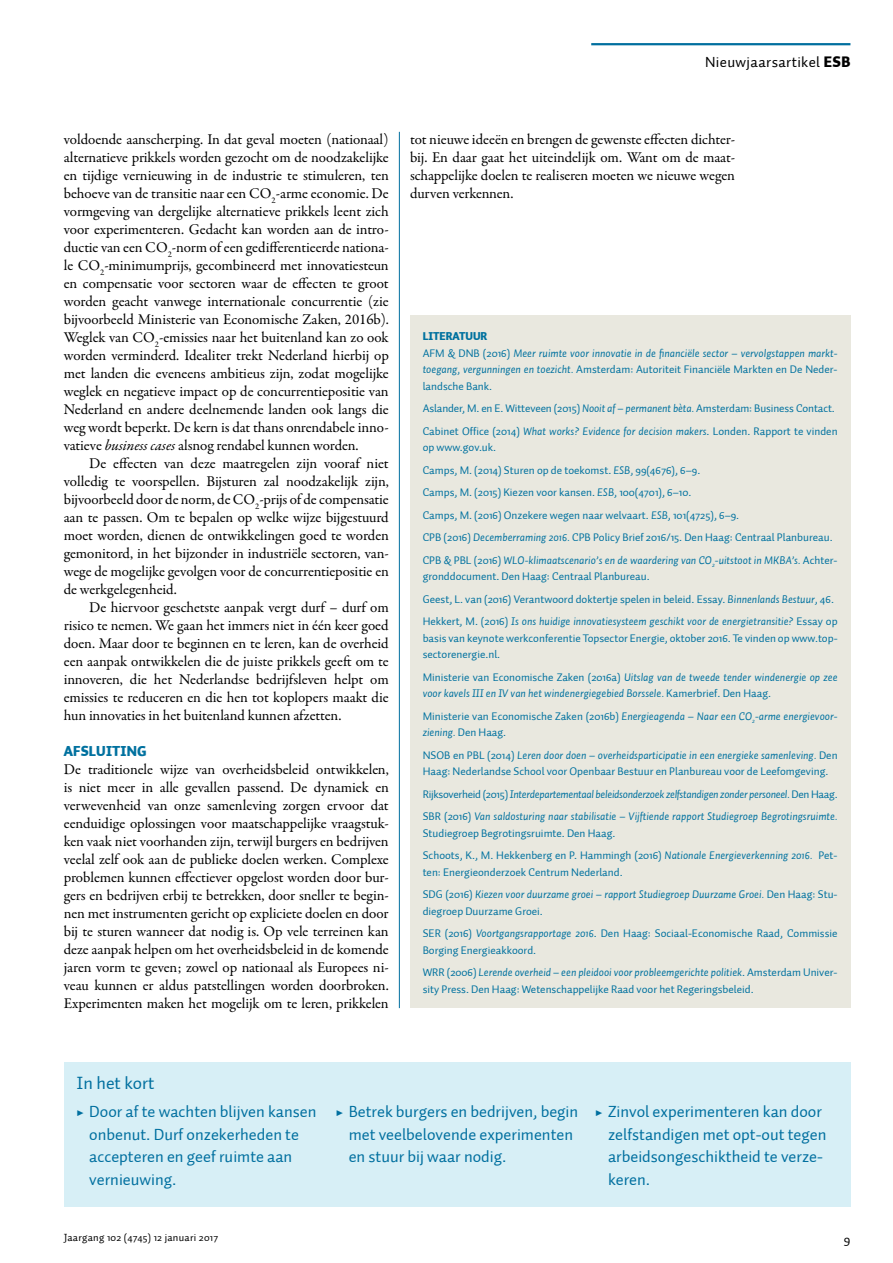
<style>
.page{position:relative;width:893px;height:1263px;background:#fff}
.page>*{position:absolute;margin:0;border:0;box-sizing:border-box;transform-origin:0 0}
.t1{font:18px "Auto 1";color:#006f9f}
.t2{font:16.5px/22.5px "Auto 1";color:#006f9f}
.t3{font:15px/18px "Garamond Premr Pro";letter-spacing:-.01em;color:#000;text-align:justify}
.t4{font:15px "Auto 1";letter-spacing:.025em;color:#000}
.t5{font:900 14.25px "Auto 1";letter-spacing:.01em;color:#00719f}
.t6{font:13.5px "Auto 1";color:#000}
.t7{font:11.25px/22.5px "Auto 1";color:#00719f}
.t8{font:italic 11.25px/16.5px "Auto 1";color:#00719f}
.t9{font:10.5px "Auto 1";letter-spacing:.025em;color:#000}
.s1{font-weight:900}
.s2{font-style:italic}
.s3{font-weight:900;font-style:normal}
.s4{font-style:normal}
.s5{font-family:"Garamond Premr Pro";font-weight:700}
</style>
<div class="page">
<hr style="left:591px;top:43px;width:259px;height:2px;background:#006f9f">
<div style="left:64px;top:1062px;width:786px;height:144px;background:#d7eff6"></div>
<div style="left:410px;top:316px;width:440px;height:692px;background:#e9e8df"></div>
<hr style="left:399px;top:132px;width:1px;height:876px;background:#006f9f">
<p class="t4" style="left:705px;top:53px;width:147px">Nieuwjaarsartikel <span class="s1">ESB</span></p>
<p class="t3" style="left:64px;top:131px;width:327px">voldoende aanscherping. In dat geval moeten (nationaal) alternatieve prikkels worden gezocht om de noodzakelijke en tijdige vernieuwing in de industrie te stimuleren, ten behoeve van de transitie naar een CO<sub>2</sub>-arme economie. De vormgeving van dergelijke alternatieve prikkels leent zich voor experimenteren. Gedacht kan worden aan de intro&shy;ductie van een CO<sub>2</sub>-norm of een gedifferentieerde nationa&shy;le CO<sub>2</sub>-minimumprijs, gecombineerd met innovatiesteun en compensatie voor sectoren waar de effecten te groot worden geacht vanwege internationale concurrentie (zie bijvoorbeeld Ministerie van Economische Zaken, 2016b).<br>Weglek van CO<sub>2</sub>-emissies naar het buitenland kan zo ook worden verminderd. Idealiter trekt Nederland hierbij op met landen die eveneens ambitieus zijn, zodat mogelijke weglek en negatieve impact op de concurrentiepositie van Nederland en andere deelnemende landen ook langs die weg wordt beperkt. De kern is dat thans onrendabele inno&shy;vatieve <span class="s2">business cases</span> alsnog rendabel kunnen worden.</p>
<p class="t3" style="left:64px;top:455px;width:327px;text-indent:26px">De effecten van deze maatregelen zijn vooraf niet volledig te voorspellen. Bijsturen zal noodzakelijk zijn, bijvoorbeeld door de norm, de CO<sub>2</sub>-prijs of de compensatie aan te passen. Om te bepalen op welke wijze bijgestuurd moet worden, dienen de ontwikkelingen goed te worden gemonitord, in het bijzonder in industriële sectoren, van&shy;wege de mogelijke gevolgen voor de concurrentiepositie en de werkgelegenheid.</p>
<p class="t3" style="left:64px;top:599px;width:327px;text-indent:26px">De hiervoor geschetste aanpak vergt durf – durf om risico te nemen. We gaan het immers niet in één keer goed doen. Maar door te beginnen en te leren, kan de overheid een aanpak ontwikkelen die de juiste prikkels geeft om te innoveren, die het Nederlandse bedrijfsleven helpt om emissies te reduceren en die hen tot koplopers maakt die hun innovaties in het buitenland kunnen afzetten.</p>
<p class="t5" style="left:64px;top:742px;width:84px">AFSLUITING</p>
<p class="t3" style="left:64px;top:761px;width:327px">De traditionele wijze van overheidsbeleid ontwikkelen, is niet meer in alle gevallen passend. De dynamiek en verwevenheid van onze samenleving zorgen ervoor dat eenduidige oplossingen voor maatschappelijke vraagstuk&shy;ken vaak niet voorhanden zijn, terwijl burgers en bedrijven veelal zelf ook aan de publieke doelen werken. Complexe problemen kunnen effectiever opgelost worden door bur&shy;gers en bedrijven erbij te betrekken, door sneller te begin&shy;nen met instrumenten gericht op expliciete doelen en door bij te sturen wanneer dat nodig is. Op vele terreinen kan deze aanpak helpen om het overheidsbeleid in de komende jaren vorm te geven; zowel op nationaal als Europees ni&shy;veau kunnen er aldus patstellingen worden doorbroken.<br>Experimenten maken het mogelijk om te leren, prikkelen</p>
<p class="t3" style="left:410px;top:131px;width:326px">tot nieuwe ideeën en brengen de gewenste effecten dichter&shy;bij. En daar gaat het uiteindelijk om. Want om de maat&shy;schappelijke doelen te realiseren moeten we nieuwe wegen durven verkennen.</p>
<p class="t8" style="left:423px;top:328px;width:416px"><span class="s3">LITERATUUR<br></span><span class="s4">AFM &amp; DNB (2016)</span> Meer ruimte voor innovatie in de financiële sector – vervolgstappen markt&shy;toegang, vergunningen en toezicht. <span class="s4">Amsterdam: Autoriteit Financiële Markten en De Neder&shy;landsche Bank.</span></p>
<p class="t7" style="left:423px;top:397px;width:416px">Aslander, M. en E. Witteveen (2015) <span class="s2">Nooit af – permanent bèta.</span> Amsterdam: Business Contact.<br>Cabinet Office (2014) <span class="s2">What works? Evidence for decision makers</span>. Londen. Rapport te vinden</p>
<p class="t7" style="left:423px;top:436px;width:416px">op www.gov.uk.<br>Camps, M. (2014) Sturen op de toekomst. <span class="s2">ESB</span>, 99(4676), 6–9.<br>Camps, M. (2015) Kiezen voor kansen. <span class="s2">ESB</span>, 100(4701), 6–10.<br>Camps, M. (2016) Onzekere wegen naar welvaart. <span class="s2">ESB</span>, 101(4725), 6–9.<br>CPB (2016) <span class="s2">Decemberraming 2016.</span> CPB Policy Brief 2016/15. Den Haag: Centraal Planbureau.<br>CPB &amp; PBL (2016) <span class="s2">WLO-klimaatscenario’s en de waardering van CO</span><sub>2</sub><span class="s2">-uitstoot in MKBA’s.</span> Achter-</p>
<p class="t7" style="left:423px;top:565px;width:416px">gronddocument. Den Haag: Centraal Planbureau.<br>Geest, L. van (2016) Verantwoord doktertje spelen in beleid. Essay. <span class="s2">Binnenlands Bestuur</span>, 46.<br>Hekkert, M. (2016) <span class="s2">Is ons huidige innovatiesysteem geschikt voor de energietransitie?</span> Essay op</p>
<p class="t7" style="left:423px;top:630px;width:416px;line-height:16.5px">basis van keynote werkconferentie Topsector Energie, oktober 2016. Te vinden op www.top&shy;sectorenergie.nl.</p>
<p class="t8" style="left:423px;top:668px;width:416px"><span class="s4">Ministerie van Economische Zaken (2016a)</span> Uitslag van de tweede tender windenergie op zee voor kavels III en IV van het windenergiegebied Borssele. <span class="s4">Kamerbrief. Den Haag.</span></p>
<p class="t8" style="left:423px;top:707px;width:416px"><span class="s4">Ministerie van Economische Zaken (2016b)</span> Energieagenda – Naar een CO<sub>2</sub>-arme energievoor&shy;ziening. <span class="s4">Den Haag.</span></p>
<p class="t7" style="left:423px;top:747px;width:416px;line-height:16.5px">NSOB en PBL (2014) <span class="s2">Leren door doen – overheidsparticipatie in een energieke samenleving.</span> Den<br>Haag: Nederlandse School voor Openbaar Bestuur en Planbureau voor de Leefomgeving.</p>
<p class="t8" style="left:423px;top:782px;width:416px;line-height:22.5px"><span class="s4">Rijksoverheid (2015)</span> Interdepartementaal beleidsonderzoek zelfstandigen zonder personeel. <span class="s4">Den Haag.<br>SBR (2016)</span> Van saldosturing naar stabilisatie – Vijftiende rapport Studiegroep Begrotingsruimte.</p>
<p class="t7" style="left:423px;top:822px;width:416px">Studiegroep Begrotingsruimte. Den Haag.<br>Schoots, K., M. Hekkenberg en P. Hammingh (2016) <span class="s2">Nationale Energieverkenning 2016.</span> Pet-</p>
<p class="t7" style="left:423px;top:861px;width:416px">ten: Energieonderzoek Centrum Nederland.<br>SDG (2016) <span class="s2">Kiezen voor duurzame groei – rapport Studiegroep Duurzame Groei.</span> Den Haag: Stu-</p>
<p class="t7" style="left:423px;top:900px;width:416px">diegroep Duurzame Groei.<br>SER (2016) <span class="s2">Voortgangsrapportage 2016</span>. Den Haag: Sociaal-Economische Raad, Commissie</p>
<p class="t8" style="left:423px;top:938px;width:416px;line-height:22.5px"><span class="s4">Borging Energieakkoord.<br>WRR (2006)</span> Lerende overheid – een pleidooi voor probleemgerichte politiek<span class="s4">. Amsterdam Univer-</span></p>
<p class="t7" style="left:423px;top:978px;width:332px">sity Press. Den Haag: Wetenschappelijke Raad voor het Regeringsbeleid.</p>
<p class="t1" style="left:77px;top:1071px;width:80px">In het kort</p>
<p class="t2" style="left:89px;top:1101px;width:229px;text-indent:-13px"><span class="s5">▶</span> Door af te wachten blijven kansen onbenut. Durf onzekerheden te accepteren en geef ruimte aan vernieuwing.</p>
<p class="t2" style="left:349px;top:1101px;width:231px;text-indent:-13px"><span class="s5">▶</span> Betrek burgers en bedrijven, begin met veelbelovende experimenten en stuur bij waar nodig.</p>
<p class="t2" style="left:608px;top:1101px;width:220px;text-indent:-13px"><span class="s5">▶</span> Zinvol experimenteren kan door zelfstandigen met opt-out tegen arbeidsongeschiktheid te verze&shy;keren.</p>
<p class="t9" style="left:64px;top:1231px;width:156px">Jaargang 102 (4745) 12 januari 2017</p>
<p class="t6" style="left:844px;top:1231px;width:8px">9</p>
</div>
